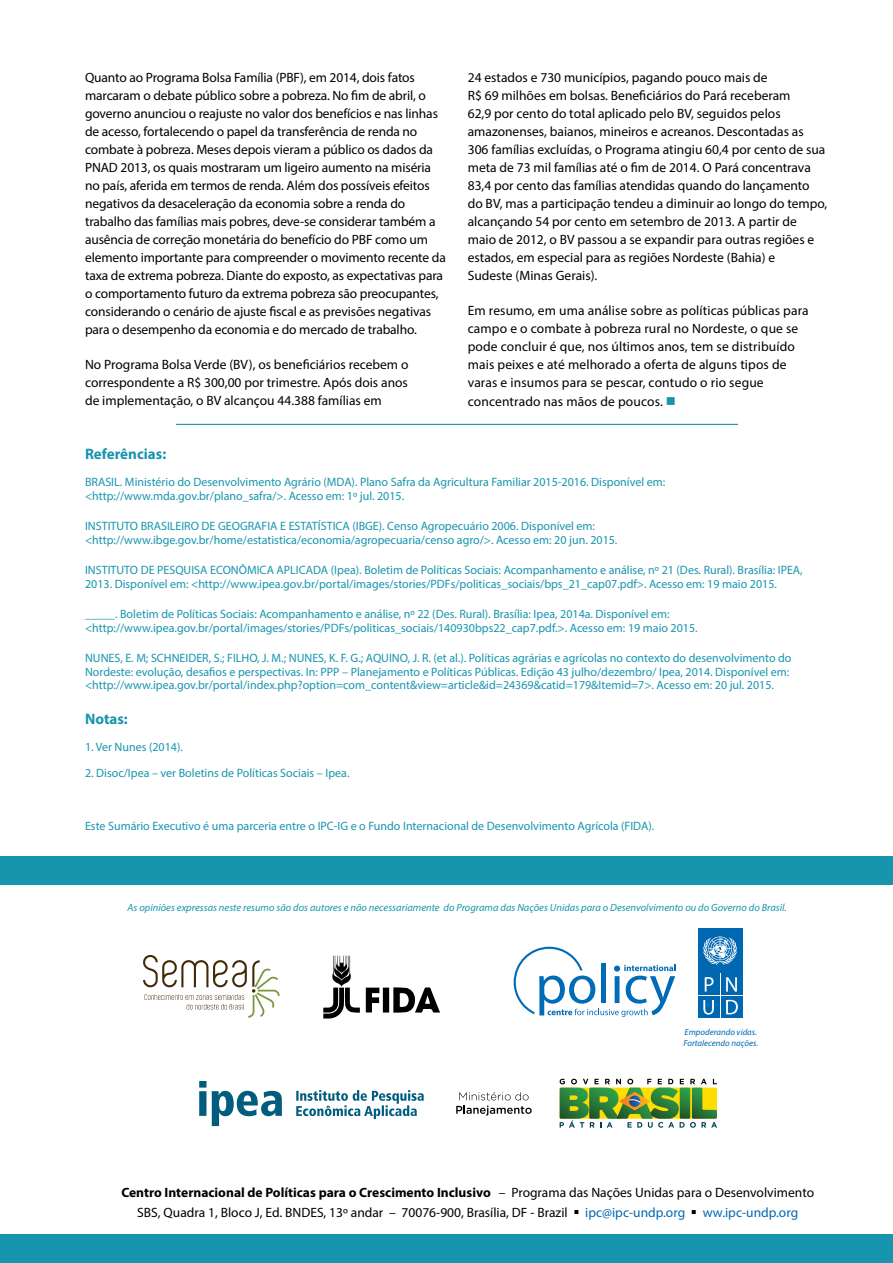
<style>
.page{position:relative;width:893px;height:1263px;background:#fff}
.page>*{position:absolute;margin:0;border:0;box-sizing:border-box;transform-origin:0 0}
.t1{font:700 15.15px "Myriad Pro";color:#1895ae}
.t2{font:13.5px/18px "Myriad Pro";letter-spacing:-.005em;color:#000}
.t3{font:12.15px/13.5px "Myriad Pro";color:#1895ae}
.t4{font:italic 10.5px "Myriad Pro";color:#1895ae}
.t5{font:italic 8.85px/10.6px "Myriad Pro";color:#0067b1}
.s1{color:#1895ae}
.s2{font-weight:700}
.s3{color:#0067b1}
</style>
<div class="page">
<div style="left:0;top:856px;width:893px;height:29px;background:#1895ae"></div>
<div style="left:0;top:1234px;width:893px;height:29px;background:#1895ae"></div>
<hr style="left:176px;top:424px;width:562px;height:1px;background:#1895ae">
<svg style="left:514px;top:947px;width:162px;height:70px"></svg>
<div style="left:698px;top:974px;width:21px;height:21px;background:#0067b1"></div>
<svg style="left:705px;top:977px;width:9px;height:14px"></svg>
<div style="left:721px;top:974px;width:21px;height:21px;background:#0067b1"></div>
<svg style="left:726px;top:977px;width:11px;height:15px"></svg>
<div style="left:698px;top:996px;width:21px;height:22px;background:#0067b1"></div>
<svg style="left:703px;top:1000px;width:11px;height:14px"></svg>
<div style="left:721px;top:996px;width:21px;height:22px;background:#0067b1"></div>
<svg style="left:726px;top:1000px;width:12px;height:14px"></svg>
<div style="left:698px;top:928px;width:44px;height:44px;background:#0067b1"></div>
<svg style="left:703px;top:936px;width:34px;height:29px"></svg>
<svg style="left:366px;top:987px;width:74px;height:26px"></svg>
<svg style="left:323px;top:956px;width:37px;height:62px"></svg>
<svg style="left:143px;top:955px;width:137px;height:63px"></svg>
<svg style="left:296px;top:1090px;width:128px;height:29px"></svg>
<svg style="left:199px;top:1081px;width:83px;height:45px"></svg>
<svg style="left:560px;top:1079px;width:157px;height:49px"></svg>
<svg style="left:456px;top:1092px;width:76px;height:23px"></svg>
<p class="t2" style="left:85px;top:68px;width:362px">Quanto ao Programa Bolsa Família (PBF), em 2014, dois fatos marcaram o debate público sobre a pobreza. No fim de abril, o governo anunciou o reajuste no valor dos benefícios e nas linhas de acesso, fortalecendo o papel da transferência de renda no combate à pobreza. Meses depois vieram a público os dados da PNAD 2013, os quais mostraram um ligeiro aumento na miséria no país, aferida em termos de renda. Além dos possíveis efeitos negativos da desaceleração da economia sobre a renda do trabalho das famílias mais pobres, deve-se considerar também a ausência de correção monetária do benefício do PBF como um elemento importante para compreender o movimento recente da taxa de extrema pobreza. Diante do exposto, as expectativas para o comportamento futuro da extrema pobreza são preocupantes, considerando o cenário de ajuste fiscal e as previsões negativas para o desempenho da economia e do mercado de trabalho.</p>
<p class="t2" style="left:85px;top:356px;width:325px;text-align:justify">No Programa Bolsa Verde (BV), os beneficiários recebem o correspondente a R$ 300,00 por trimestre. Após dois anos de implementação, o BV alcançou 44.388 famílias em</p>
<p class="t2" style="left:468px;top:68px;width:361px">24 estados e 730 municípios, pagando pouco mais de<br>R$ 69 milhões em bolsas. Beneficiários do Pará receberam<br>62,9 por cento do total aplicado pelo BV, seguidos pelos amazonenses, baianos, mineiros e acreanos. Descontadas as 306 famílias excluídas, o Programa atingiu 60,4 por cento de sua meta de 73 mil famílias até o fim de 2014. O Pará concentrava 83,4 por cento das famílias atendidas quando do lançamento do BV, mas a participação tendeu a diminuir ao longo do tempo, alcançando 54 por cento em setembro de 2013. A partir de maio de 2012, o BV passou a se expandir para outras regiões e estados, em especial para as regiões Nordeste (Bahia) e<br>Sudeste (Minas Gerais).</p>
<p class="t2" style="left:468px;top:302px;width:342px">Em resumo, em uma análise sobre as políticas públicas para campo e o combate à pobreza rural no Nordeste, o que se pode concluir é que, nos últimos anos, tem se distribuído mais peixes e até melhorado a oferta de alguns tipos de varas e insumos para se pescar, contudo o rio segue concentrado nas mãos de poucos. <span class="s1">■</span></p>
<p class="t1" style="left:85px;top:444px;width:83px">Referências:</p>
<p class="t3" style="left:85px;top:475px;width:582px">BRASIL. Ministério do Desenvolvimento Agrário (MDA). Plano Safra da Agricultura Familiar 2015-2016. Disponível em: &lt;http://www.mda.gov.br/plano_safra/&gt;. Acesso em: 1º jul. 2015.</p>
<p class="t3" style="left:85px;top:519px;width:534px">INSTITUTO BRASILEIRO DE GEOGRAFIA E ESTATÍSTICA (IBGE). Censo Agropecuário 2006. Disponível em: &lt;http://www.ibge.gov.br/home/estatistica/economia/agropecuaria/censo agro/&gt;. Acesso em: 20 jun. 2015.</p>
<p class="t3" style="left:85px;top:563px;width:719px">INSTITUTO DE PESQUISA ECONÔMICA APLICADA (Ipea). Boletim de Políticas Sociais: Acompanhamento e análise, nº 21 (Des. Rural). Brasília: IPEA,<br>2013. Disponível em: &lt;http://www.ipea.gov.br/portal/images/stories/PDFs/politicas_sociais/bps_21_cap07.pdf&gt;. Acesso em: 19 maio 2015.</p>
<p class="t3" style="left:85px;top:607px;width:614px">_____. Boletim de Políticas Sociais: Acompanhamento e análise, nº 22 (Des. Rural). Brasília: Ipea, 2014a. Disponível em: &lt;http://www.ipea.gov.br/portal/images/stories/PDFs/politicas_sociais/140930bps22_cap7.pdf.&gt;. Acesso em: 19 maio 2015.</p>
<p class="t3" style="left:85px;top:651px;width:708px">NUNES, E. M; SCHNEIDER, S.; FILHO, J. M.; NUNES, K. F. G.; AQUINO, J. R. (et al.). Políticas agrárias e agrícolas no contexto do desenvolvimento do<br>Nordeste: evolução, desafios e perspectivas. In: PPP – Planejamento e Políticas Públicas. Edição 43 julho/dezembro/ Ipea, 2014. Disponível em: &lt;http://www.ipea.gov.br/portal/index.php?option=com_content&amp;view=article&amp;id=24369&amp;catid=179&amp;Itemid=7&gt;. Acesso em: 20 jul. 2015.</p>
<p class="t1" style="left:85px;top:709px;width:44px">Notas:</p>
<p class="t3" style="left:85px;top:740px;width:99px">1. Ver Nunes (2014).</p>
<p class="t3" style="left:85px;top:766px;width:266px">2. Disoc/Ipea – ver Boletins de Políticas Sociais – Ipea.</p>
<p class="t3" style="left:85px;top:819px;width:571px">Este Sumário Executivo é uma parceria entre o IPC-IG e o Fundo Internacional de Desenvolvimento Agrícola (FIDA).</p>
<p class="t4" style="left:128px;top:901px;width:661px">As opiniões expressas neste resumo são dos autores e não necessariamente do Programa das Nações Unidas para o Desenvolvimento ou do Governo do Brasil.</p>
<p class="t5" style="left:683px;top:1026px;width:76px">Empoderando vidas.<br>Fortalecendo nações.</p>
<p class="t2" style="left:121px;top:1181px;width:694px;line-height:20.7px;text-align:center"><span class="s2">Centro Internacional de Políticas para o Crescimento Inclusivo</span> – Programa das Nações Unidas para o Desenvolvimento<br>SBS, Quadra 1, Bloco J, Ed. BNDES, 13º andar – 70076-900, Brasília, DF - Brazil ▪ <span class="s3">ipc@ipc-undp.org</span> ▪ <span class="s3">ww.ipc-undp.org</span></p>
</div>
